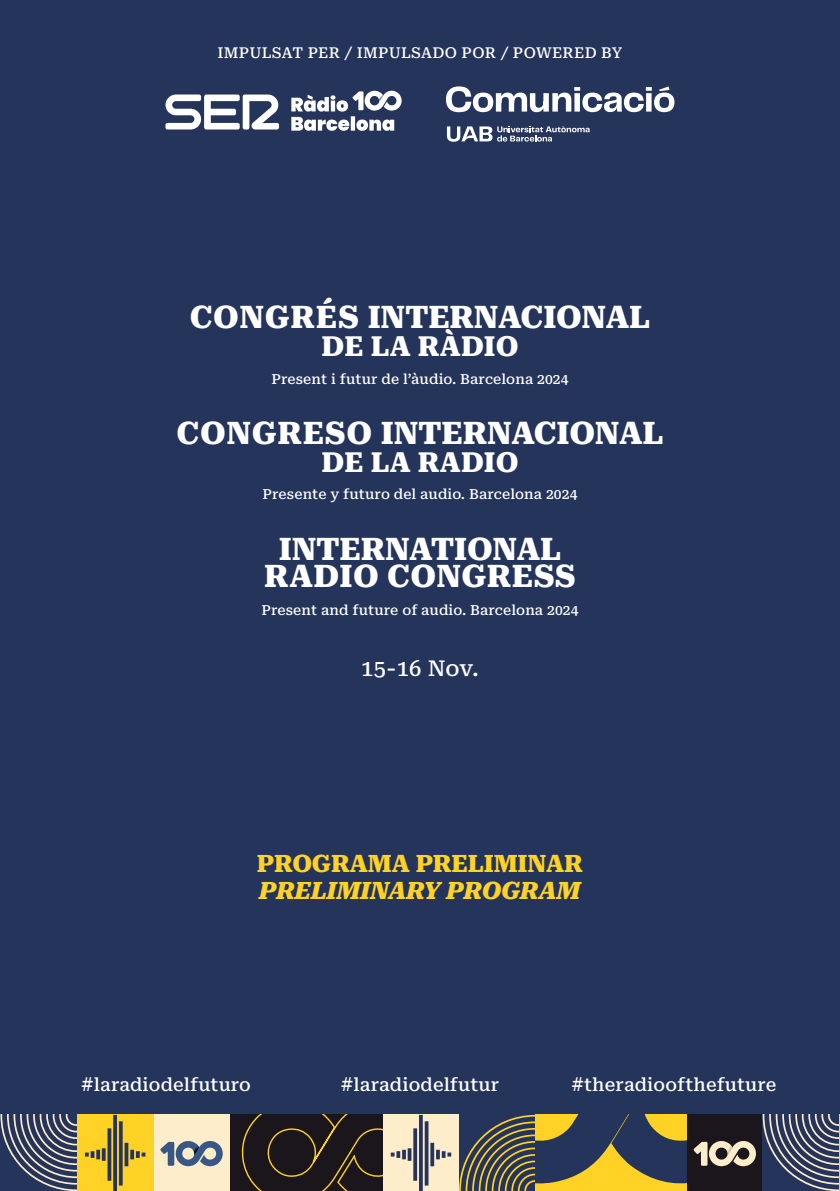
<style>
.page{position:relative;width:840px;height:1191px;background:#fff}
.page>*{position:absolute;margin:0;border:0;box-sizing:border-box;transform-origin:0 0}
.t1{font:800 31.2px/27.8px "Roboto Serif";letter-spacing:-.01em;color:#fff;text-align:center}
.t2{font:800 27.8px "Roboto Serif";color:#fff}
.t3{font:800 24px "Roboto Serif";letter-spacing:-.01em;color:#ffd225}
.t4{font:italic 800 24px "Roboto Serif";letter-spacing:-.01em;color:#ffd225}
.t5{font:500 21.8px "Roboto Serif";letter-spacing:.005em;color:#fff}
.t6{font:500 18px "Roboto Serif";letter-spacing:.01em;color:#fff}
.t7{font:500 15px "Roboto Serif";letter-spacing:.02em;color:#fff}
.t8{font:500 13.8px "Roboto Serif";letter-spacing:.01em;color:#fff}
</style>
<div class="page">
<div style="left:0;top:0;width:839px;height:1124px;background:#25345b"></div>
<div style="left:153px;top:1114px;width:77px;height:77px;background:#feedcb"></div>
<div style="left:686px;top:1114px;width:76px;height:77px;background:#1b161b"></div>
<div style="left:382px;top:1114px;width:76px;height:77px;background:#feedcb"></div>
<svg style="left:390px;top:1114px;width:61px;height:77px"></svg>
<div style="left:77px;top:1114px;width:76px;height:77px;background:#ffd225"></div>
<svg style="left:85px;top:1114px;width:60px;height:77px"></svg>
<hr style="left:838px;top:1114px;width:1px;height:77px;background:#ffd225">
<svg style="left:0;top:1114px;width:77px;height:77px;background:#545c73"></svg>
<svg style="left:762px;top:1114px;width:76px;height:77px;background:#535c73"></svg>
<svg style="left:160px;top:1141px;width:63px;height:25px"></svg>
<svg style="left:693px;top:1141px;width:62px;height:25px"></svg>
<div style="left:230px;top:1114px;width:152px;height:77px;background:#1b161b"></div>
<svg style="left:241px;top:1114px;width:141px;height:77px"></svg>
<svg style="left:459px;top:1114px;width:227px;height:77px;background:#6d6848"></svg>
<svg style="left:165px;top:94px;width:114px;height:35px"></svg>
<svg style="left:291px;top:90px;width:110px;height:41px"></svg>
<svg style="left:446px;top:126px;width:143px;height:16px"></svg>
<svg style="left:445px;top:86px;width:229px;height:26px"></svg>
<p class="t7" style="left:217px;top:41px;width:406px">IMPULSAT PER / IMPULSADO POR / POWERED BY</p>
<h1 class="t1" style="left:190px;top:301px;width:462px">CONGRÉS INTERNACIONAL</h1>
<h2 class="t2" style="left:321px;top:324px;width:198px">DE LA RÀDIO</h2>
<p class="t8" style="left:271px;top:368px;width:298px">Present i futur de l’àudio. Barcelona 2024</p>
<h1 class="t1" style="left:176px;top:417px;width:488px">CONGRESO INTERNACIONAL</h1>
<h2 class="t2" style="left:321px;top:439px;width:198px">DE LA RADIO</h2>
<p class="t8" style="left:262px;top:483px;width:316px">Presente y futuro del audio. Barcelona 2024</p>
<h1 class="t1" style="left:264px;top:532px;width:313px">INTERNATIONAL<br>RADIO CONGRESS</h1>
<p class="t8" style="left:261px;top:599px;width:318px">Present and future of audio. Barcelona 2024</p>
<h3 class="t5" style="left:361px;top:650px;width:119px">15-16 Nov.</h3>
<h3 class="t3" style="left:257px;top:844px;width:327px">PROGRAMA PRELIMINAR</h3>
<h3 class="t4" style="left:259px;top:872px;width:323px">PRELIMINARY PROGRAM</h3>
<h3 class="t6" style="left:81px;top:1070px;width:171px">#laradiodelfuturo</h3>
<h3 class="t6" style="left:341px;top:1070px;width:160px">#laradiodelfutur</h3>
<h3 class="t6" style="left:571px;top:1070px;width:206px">#theradioofthefuture</h3>
</div>
